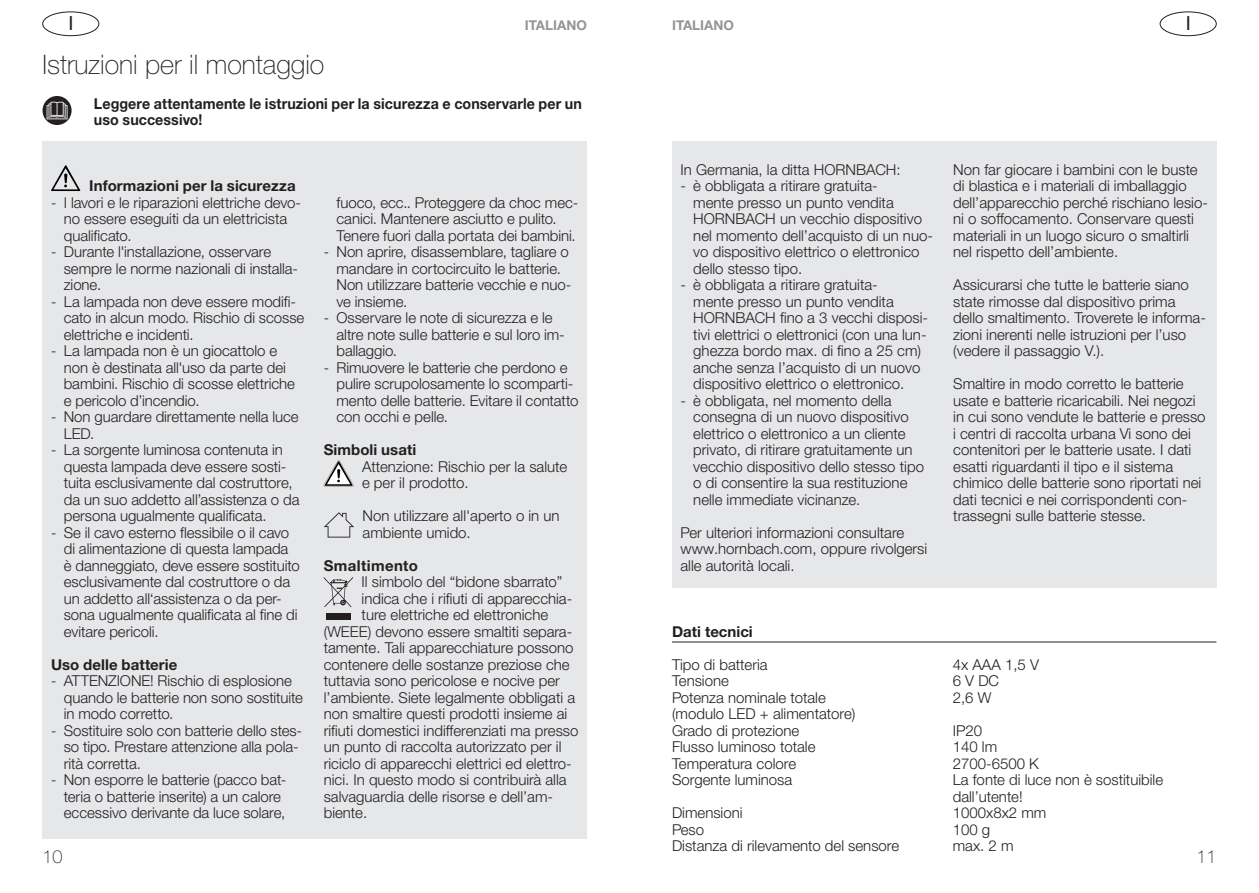
<style>
.page{position:relative;width:1259px;height:893px;background:#fff}
.page>*{position:absolute;margin:0;border:0;box-sizing:border-box;transform-origin:0 0}
.t1{font:100 27px "Helvetica Neue LTW1 G";color:#231f20}
.t2{font:19.5px "Helvetica Neue LTW1 G";color:#231f20}
.t3{font:100 18px "Helvetica Neue LTW1 G";color:#231f20}
.t4{font:300 15px/16.5px "Helvetica Neue LTW1 G";color:#231f20}
.t5{font:300 15px/16.5px "Helvetica Neue LTW1 G";color:#231f20;scale:.95 1}
.t6{font:700 15px/16.5px "Helvetica Neue LTW1 G";letter-spacing:.005em;color:#231f20;scale:.95 1}
.t7{font:700 15px "Helvetica Neue LTW1 G";letter-spacing:.005em;color:#231f20}
.t8{font:700 15px "Helvetica Neue LTW1 G";letter-spacing:.025em;color:#231f20}
.t9{font:700 13.5px "Helvetica Neue LTW1 G";color:#939598}
.s1{font-weight:700}
</style>
<div class="page">
<div style="left:43px;top:12px;width:56px;height:24px;border:1px solid #231f20;border-radius:50%"></div>
<div style="left:43px;top:142px;width:544px;height:697px;background:#e6e7e9"></div>
<svg style="left:51px;top:165px;width:29px;height:26px"></svg>
<svg style="left:324px;top:461px;width:29px;height:26px"></svg>
<svg style="left:324px;top:512px;width:30px;height:26px"></svg>
<svg style="left:324px;top:577px;width:29px;height:30px"></svg>
<div style="left:326px;top:614px;width:25px;height:6px;background:#231f20"></div>
<svg style="left:43px;top:96px;width:29px;height:29px"></svg>
<svg style="left:47px;top:102px;width:20px;height:17px"></svg>
<div style="left:1160px;top:12px;width:56px;height:24px;border:1px solid #231f20;border-radius:50%"></div>
<div style="left:672px;top:142px;width:544px;height:446px;background:#e6e7e9"></div>
<hr style="left:672px;top:642px;width:544px;height:1px;background:#231f20">
<p class="t2" style="left:68px;top:11px;width:7px">I</p>
<p class="t9" style="left:525px;top:17px;width:64px">ITALIANO</p>
<p class="t1" style="left:43px;top:49px;width:283px">Istruzioni per il montaggio</p>
<p class="t6" style="left:94px;top:95px;width:515px">Leggere attentamente le istruzioni per la sicurezza e conservarle per un uso successivo!</p>
<p class="t7" style="left:89px;top:176px;width:208px">Informazioni per la sicurezza</p>
<p class="t5" style="left:64px;top:194px;width:251px;text-indent:-13px">- I lavori e le riparazioni elettriche devo&shy;no essere eseguiti da un elettricista qualificato.</p>
<p class="t5" style="left:64px;top:243px;width:248px;text-indent:-13px">- Durante l'installazione, osservare sempre le norme nazionali di installa&shy;zione.</p>
<p class="t5" style="left:64px;top:293px;width:255px;text-indent:-13px">- La lampada non deve essere modifi&shy;cato in alcun modo. Rischio di scosse elettriche e incidenti.</p>
<p class="t5" style="left:64px;top:342px;width:245px;text-indent:-13px">- La lampada non è un giocattolo e non è destinata all'uso da parte dei bambini. Rischio di scosse elettriche e pericolo d’incendio.</p>
<p class="t5" style="left:64px;top:408px;width:249px;text-indent:-13px">- Non guardare direttamente nella luce<br>LED.</p>
<p class="t5" style="left:64px;top:441px;width:250px;text-indent:-13px">- La sorgente luminosa contenuta in questa lampada deve essere sosti&shy;tuita esclusivamente dal costruttore, da un suo addetto all’assistenza o da persona ugualmente qualificata.</p>
<p class="t5" style="left:64px;top:524px;width:250px;text-indent:-13px">- Se il cavo esterno flessibile o il cavo di alimentazione di questa lampada è danneggiato, deve essere sostituito esclusivamente dal costruttore o da un addetto all‘assistenza o da per&shy;sona ugualmente qualificata al fine di evitare pericoli.</p>
<p class="t7" style="left:51px;top:655px;width:128px">Uso delle batterie</p>
<p class="t5" style="left:64px;top:672px;width:253px;text-indent:-13px">- ATTENZIONE! Rischio di esplosione quando le batterie non sono sostituite in modo corretto.</p>
<p class="t5" style="left:64px;top:722px;width:252px;text-indent:-13px">- Sostituire solo con batterie dello stes&shy;so tipo. Prestare attenzione alla pola&shy;rità corretta.</p>
<p class="t5" style="left:64px;top:771px;width:236px;text-indent:-13px">- Non esporre le batterie (pacco bat&shy;teria o batterie inserite) a un calore eccessivo derivante da luce solare,</p>
<p class="t3" style="left:43px;top:846px;width:22px">10</p>
<p class="t4" style="left:336px;top:194px;width:243px">fuoco, ecc.. Proteggere da choc mec&shy;canici. Mantenere asciutto e pulito.<br>Tenere fuori dalla portata dei bambini.</p>
<p class="t5" style="left:336px;top:243px;width:249px;text-indent:-13px">- Non aprire, disassemblare, tagliare o mandare in cortocircuito le batterie.<br>Non utilizzare batterie vecchie e nuo&shy;ve insieme.</p>
<p class="t5" style="left:336px;top:309px;width:242px;text-indent:-13px">- Osservare le note di sicurezza e le altre note sulle batterie e sul loro im&shy;ballaggio.</p>
<p class="t5" style="left:336px;top:359px;width:256px;text-indent:-13px">- Rimuovere le batterie che perdono e pulire scrupolosamente lo scomparti&shy;mento delle batterie. Evitare il contatto con occhi e pelle.</p>
<p class="t4" style="left:362px;top:441px;width:207px;text-indent:-38px"><span class="s1">Simboli usati<br></span>Attenzione: Rischio per la salute e per il prodotto.</p>
<p class="t4" style="left:363px;top:507px;width:198px">Non utilizzare all'aperto o in un ambiente umido.</p>
<p class="t8" style="left:324px;top:556px;width:96px">Smaltimento</p>
<p class="t4" style="left:361px;top:573px;width:202px">Il simbolo del “bidone sbarrato”</p>
<p class="t4" style="left:361px;top:590px;width:212px">indica che i rifiuti di apparecchia-</p>
<p class="t4" style="left:361px;top:606px;width:188px">ture elettriche ed elettroniche</p>
<p class="t4" style="left:324px;top:623px;width:250px">(WEEE) devono essere smaltiti separa-</p>
<p class="t4" style="left:324px;top:639px;width:251px">tamente. Tali apparecchiature possono</p>
<p class="t4" style="left:324px;top:656px;width:247px">contenere delle sostanze preziose che</p>
<p class="t4" style="left:324px;top:672px;width:238px">tuttavia sono pericolose e nocive per</p>
<p class="t4" style="left:324px;top:689px;width:253px">l’ambiente. Siete legalmente obbligati a</p>
<p class="t4" style="left:324px;top:705px;width:245px">non smaltire questi prodotti insieme ai</p>
<p class="t4" style="left:324px;top:722px;width:256px">rifiuti domestici indifferenziati ma presso</p>
<p class="t4" style="left:324px;top:738px;width:239px">un punto di raccolta autorizzato per il</p>
<p class="t4" style="left:324px;top:755px;width:250px">riciclo di apparecchi elettrici ed elettro-</p>
<p class="t4" style="left:324px;top:771px;width:244px">nici. In questo modo si contribuirà alla</p>
<p class="t4" style="left:324px;top:788px;width:231px">salvaguardia delle risorse e dell’am-</p>
<p class="t4" style="left:324px;top:804px;width:45px">biente.</p>
<p class="t9" style="left:672px;top:17px;width:64px">ITALIANO</p>
<p class="t2" style="left:1185px;top:11px;width:7px">I</p>
<p class="t4" style="left:680px;top:161px;width:222px">In Germania, la ditta HORNBACH:</p>
<p class="t4" style="left:693px;top:177px;width:241px;text-indent:-13px">- è obbligata a ritirare gratuita-<br>mente presso un punto vendita<br>HORNBACH un vecchio dispositivo nel momento dell’acquisto di un nuo&shy;vo dispositivo elettrico o elettronico dello stesso tipo.</p>
<p class="t4" style="left:693px;top:276px;width:236px;text-indent:-13px">- è obbligata a ritirare gratuita-<br>mente presso un punto vendita HORNBACH fino a 3 vecchi disposi&shy;tivi elettrici o elettronici (con una lun&shy;ghezza bordo max. di fino a 25 cm) anche senza l’acquisto di un nuovo dispositivo elettrico o elettronico.</p>
<p class="t4" style="left:693px;top:392px;width:232px;text-indent:-13px">- è obbligata, nel momento della consegna di un nuovo dispositivo elettrico o elettronico a un cliente privato, di ritirare gratuitamente un vecchio dispositivo dello stesso tipo o di consentire la sua restituzione nelle immediate vicinanze.</p>
<p class="t4" style="left:680px;top:524px;width:248px">Per ulteriori informazioni consultare www.hornbach.com, oppure rivolgersi alle autorità locali.</p>
<p class="t4" style="left:953px;top:161px;width:256px">Non far giocare i bambini con le buste di blastica e i materiali di imballaggio dell’apparecchio perché rischiano lesio&shy;ni o soffocamento. Conservare questi materiali in un luogo sicuro o smaltirli nel rispetto dell’ambiente.</p>
<p class="t4" style="left:953px;top:276px;width:254px">Assicurarsi che tutte le batterie siano state rimosse dal dispositivo prima dello smaltimento. Troverete le informa&shy;zioni inerenti nelle istruzioni per l’uso (vedere il passaggio V.).</p>
<p class="t4" style="left:953px;top:375px;width:254px">Smaltire in modo corretto le batterie usate e batterie ricaricabili. Nei negozi in cui sono vendute le batterie e presso i centri di raccolta urbana Vi sono dei contenitori per le batterie usate. I dati esatti riguardanti il tipo e il sistema chimico delle batterie sono riportati nei dati tecnici e nei corrispondenti con&shy;trassegni sulle batterie stesse.</p>
<p class="t7" style="left:672px;top:622px;width:82px">Dati tecnici</p>
<p class="t4" style="left:672px;top:656px;width:97px">Tipo di batteria</p>
<p class="t4" style="left:952px;top:656px;width:88px">4x AAA 1,5 V</p>
<p class="t4" style="left:672px;top:672px;width:58px">Tensione</p>
<p class="t4" style="left:952px;top:672px;width:48px">6 V DC</p>
<p class="t4" style="left:672px;top:689px;width:185px">Potenza nominale totale (modulo LED + alimentatore)</p>
<p class="t4" style="left:952px;top:689px;width:40px">2,6 W</p>
<p class="t4" style="left:672px;top:722px;width:129px">Grado di protezione</p>
<p class="t4" style="left:952px;top:722px;width:31px">IP20</p>
<p class="t4" style="left:672px;top:738px;width:145px">Flusso luminoso totale</p>
<p class="t4" style="left:952px;top:738px;width:46px">140 lm</p>
<p class="t4" style="left:672px;top:755px;width:126px">Temperatura colore</p>
<p class="t4" style="left:952px;top:755px;width:88px">2700-6500 K</p>
<p class="t4" style="left:672px;top:771px;width:122px">Sorgente luminosa</p>
<p class="t4" style="left:952px;top:771px;width:212px">La fonte di luce non è sostituibile dall’utente!</p>
<p class="t4" style="left:672px;top:804px;width:72px">Dimensioni</p>
<p class="t4" style="left:952px;top:804px;width:95px">1000x8x2 mm</p>
<p class="t4" style="left:672px;top:821px;width:34px">Peso</p>
<p class="t4" style="left:952px;top:821px;width:39px">100 g</p>
<p class="t4" style="left:672px;top:837px;width:229px">Distanza di rilevamento del sensore</p>
<p class="t4" style="left:952px;top:837px;width:62px">max. 2 m</p>
<p class="t3" style="left:1196px;top:846px;width:22px">11</p>
</div>
